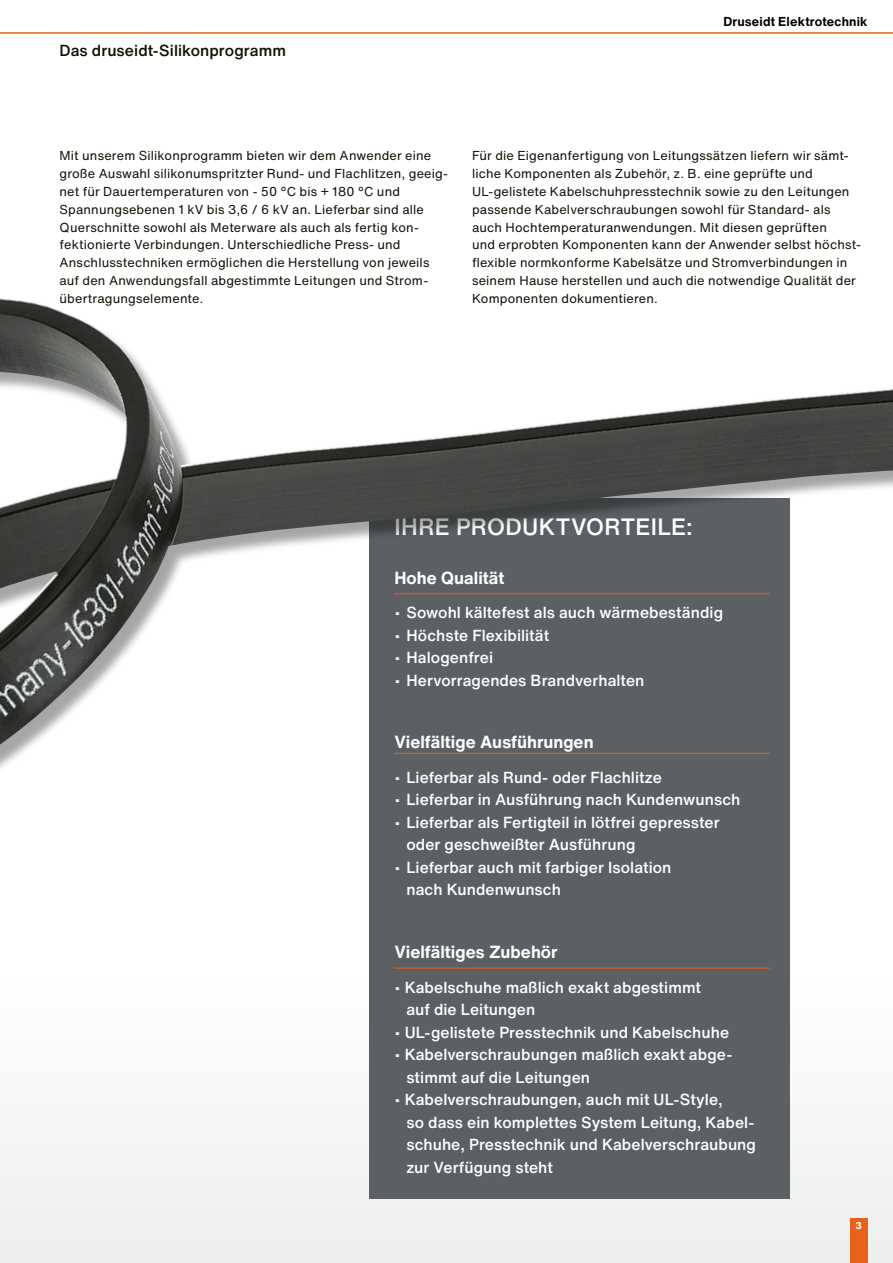
<style>
.page{position:relative;width:893px;height:1263px;background:#fff}
.page>*{position:absolute;margin:0;border:0;box-sizing:border-box;transform-origin:0 0}
.t1{font:500 23.25px "Helvetica Now Text";letter-spacing:.015em;color:#fff}
.t2{font:700 17.25px "Helvetica Now Text";color:#fff}
.t3{font:500 15.75px/22.5px "Helvetica Now Text";letter-spacing:.005em;color:#fff}
.t4{font:500 15.75px "Helvetica Now Text";letter-spacing:.005em;color:#121005}
.t5{font:12.75px/17.9px "Helvetica Now Text";letter-spacing:.015em;color:#121005}
.t6{font:700 12.75px "Helvetica Now Text";letter-spacing:.015em;color:#000}
.t7{font:700 9.75px "Helvetica Now Text";color:#fff}
</style>
<div class="page">
<div style="left:0;top:972px;width:893px;height:291px;background:#f4f5f5"></div>
<div style="left:850px;top:1218px;width:17px;height:45px;background:#e8611b"></div>
<hr style="left:0;top:32px;width:893px;height:2px;background:#e8611b">
<div style="left:369px;top:498px;width:421px;height:701px;background:#5c6062"></div>
<hr style="left:394px;top:968px;width:376px;height:1px;background:#e8611b">
<div style="left:0;top:132px;width:893px;height:730px;background:#000;opacity:.35"></div>
<img style="left:0;top:298px;width:893px;height:447px">
<p class="t4" style="left:60px;top:40px;width:228px">Das druseidt-Silikonprogramm</p>
<p class="t6" style="left:723px;top:13px;width:146px">Druseidt Elektrotechnik</p>
<p class="t5" style="left:60px;top:147px;width:390px">Mit unserem Silikonprogramm bieten wir dem Anwender eine große Auswahl silikonumspritzter Rund- und Flachlitzen, geeig&shy;net für Dauertemperaturen von - 50 °C bis + 180 °C und Spannungsebenen 1 kV bis 3,6 / 6 kV an. Lieferbar sind alle Querschnitte sowohl als Meterware als auch als fertig kon&shy;fektionierte Verbindungen. Unterschiedliche Press- und Anschlusstechniken ermöglichen die Herstellung von jeweils auf den Anwendungsfall abgestimmte Leitungen und Strom&shy;übertragungselemente.</p>
<p class="t5" style="left:472px;top:147px;width:391px">Für die Eigenanfertigung von Leitungssätzen liefern wir sämt&shy;liche Komponenten als Zubehör, z. B. eine geprüfte und UL-gelistete Kabelschuhpresstechnik sowie zu den Leitungen passende Kabelverschraubungen sowohl für Standard- als auch Hochtemperaturanwendungen. Mit diesen geprüften<br>und erprobten Komponenten kann der Anwender selbst höchst&shy;flexible normkonforme Kabelsätze und Stromverbindungen in seinem Hause herstellen und auch die notwendige Qualität der Komponenten dokumentieren.</p>
<h1 class="t1" style="left:394px;top:511px;width:300px">IHRE PRODUKTVORTEILE:</h1>
<h2 class="t2" style="left:394px;top:566px;width:111px">Hohe Qualität</h2>
<p class="t3" style="left:394px;top:601px;width:330px">• Sowohl kältefest als auch wärmebeständig</p>
<p class="t3" style="left:394px;top:624px;width:156px">• Höchste Flexibilität</p>
<p class="t3" style="left:394px;top:646px;width:100px">• Halogenfrei</p>
<p class="t3" style="left:394px;top:669px;width:252px">• Hervorragendes Brandverhalten</p>
<h2 class="t2" style="left:394px;top:731px;width:201px">Vielfältige Ausführungen</h2>
<p class="t3" style="left:394px;top:766px;width:269px">• Lieferbar als Rund- oder Flachlitze</p>
<p class="t3" style="left:394px;top:789px;width:348px">• Lieferbar in Ausführung nach Kundenwunsch</p>
<p class="t3" style="left:406px;top:811px;width:315px;text-indent:-12px">• Lieferbar als Fertigteil in lötfrei gepresster oder geschweißter Ausführung</p>
<p class="t3" style="left:406px;top:856px;width:267px;text-indent:-12px">• Lieferbar auch mit farbiger Isolation nach Kundenwunsch</p>
<h2 class="t2" style="left:394px;top:940px;width:165px">Vielfältiges Zubehör</h2>
<p class="t3" style="left:406px;top:976px;width:296px;text-indent:-12px">• Kabelschuhe maßlich exakt abgestimmt auf die Leitungen</p>
<p class="t3" style="left:394px;top:1021px;width:336px">• UL-gelistete Presstechnik und Kabelschuhe</p>
<p class="t3" style="left:406px;top:1043px;width:328px;text-indent:-12px">• Kabelverschraubungen maßlich exakt abge&shy;stimmt auf die Leitungen</p>
<p class="t3" style="left:406px;top:1088px;width:351px;text-indent:-12px">• Kabelverschraubungen, auch mit UL-Style,<br>so dass ein komplettes System Leitung, Kabel&shy;schuhe, Presstechnik und Kabelverschraubung zur Verfügung steht</p>
<p class="t7" style="left:856px;top:1219px;width:8px">3</p>
</div>
